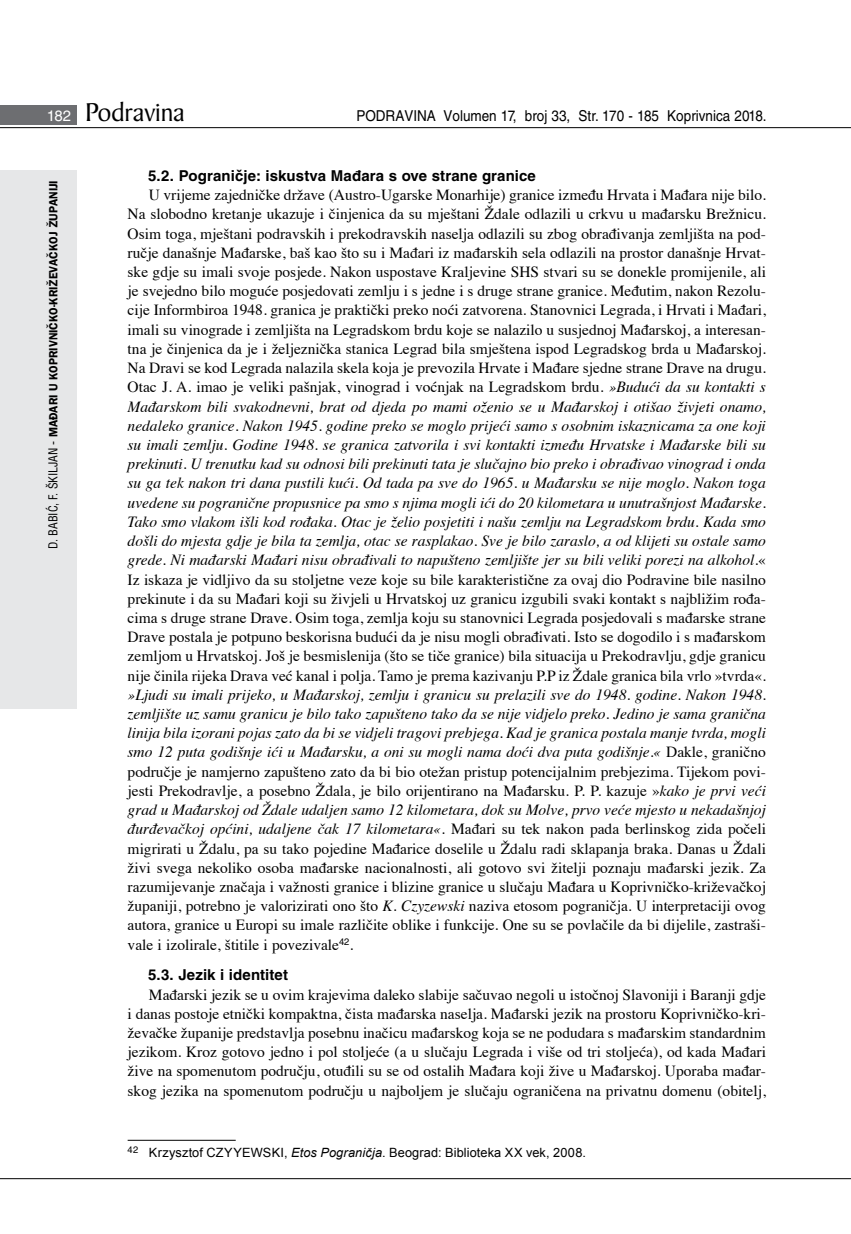
<style>
.page{position:relative;width:851px;height:1234px;background:#fff}
.page>*{position:absolute;margin:0;border:0;box-sizing:border-box;transform-origin:0 0}
.t1{font:27.6px "Baker Signet BT";color:#000}
.t2{font:15.45px/19.2px "Times";color:#000;text-align:justify}
.t3{font:700 15px "Helvetica LT Skin 29";letter-spacing:.005em;color:#000}
.t4{font:15px "Helvetica LT Skin 29";color:#000;scale:.9 1}
.t5{font:12.75px "Arial";letter-spacing:.01em;color:#000}
.t6{font:600 12px "ITC Franklin Gothic Skin 29";letter-spacing:-.005em;color:#000;scale:.95 1}
.s1{font-family:"Helvetica LT Skin 29";font-size:15px;color:#fff}
.s2{font-family:"Helvetica LT Skin 29";font-weight:400;font-stretch:condensed}
.s3{font-style:italic}
</style>
<div class="page">
<div style="left:0;top:170px;width:77px;height:538px;background:#e6e7e8"></div>
<div style="left:0;top:105px;width:77px;height:19px;background:#6d6e71"></div>
<hr style="left:0;top:127px;width:850px;height:1px;background:#000">
<hr style="left:0;top:1177px;width:850px;height:1px;background:#000">
<hr style="left:128px;top:1139px;width:108px;height:1px;background:#000">
<h1 class="t1" style="left:47px;top:95px;width:139px"><span class="s1">182</span> Podravina</h1>
<p class="t4" style="left:356px;top:107px;width:457px">PODRAVINA Volumen 17, broj 33, Str. 170 - 185 Koprivnica 2018.</p>
<p class="t6" style="left:46px;top:549px;width:389px;rotate:-90deg"><span class="s2">D. BABIĆ, F. ŠKILJAN -</span> MAĐARI U KOPRIVNIČKO-KRIŽEVAČKOJ ŽUPANIJI</p>
<p class="t3" style="left:148px;top:166px;width:389px">5.2. Pograničje: iskustva Mađara s ove strane granice</p>
<p class="t2" style="left:128px;top:184px;width:639px;text-indent:21px">U vrijeme zajedničke države (Austro-Ugarske Monarhije) granice između Hrvata i Mađara nije bilo.<br>Na slobodno kretanje ukazuje i činjenica da su mještani Ždale odlazili u crkvu u mađarsku Brežnicu.<br>Osim toga, mještani podravskih i prekodravskih naselja odlazili su zbog obrađivanja zemljišta na pod&shy;ručje današnje Mađarske, baš kao što su i Mađari iz mađarskih sela odlazili na prostor današnje Hrvat&shy;ske gdje su imali svoje posjede. Nakon uspostave Kraljevine SHS stvari su se donekle promijenile, ali je svejedno bilo moguće posjedovati zemlju i s jedne i s druge strane granice. Međutim, nakon Rezolu&shy;cije Informbiroa 1948. granica je praktički preko noći zatvorena. Stanovnici Legrada, i Hrvati i Mađari, imali su vinograde i zemljišta na Legradskom brdu koje se nalazilo u susjednoj Mađarskoj, a interesan&shy;tna je činjenica da je i željeznička stanica Legrad bila smještena ispod Legradskog brda u Mađarskoj.<br>Na Dravi se kod Legrada nalazila skela koja je prevozila Hrvate i Mađare sjedne strane Drave na drugu.<br>Otac J. A. imao je veliki pašnjak, vinograd i voćnjak na Legradskom brdu. <span class="s3">»Budući da su kontakti s Mađarskom bili svakodnevni, brat od djeda po mami oženio se u Mađarskoj i otišao živjeti onamo, nedaleko granice. Nakon 1945. godine preko se moglo prijeći samo s osobnim iskaznicama za one koji su imali zemlju. Godine 1948. se granica zatvorila i svi kontakti između Hrvatske i Mađarske bili su prekinuti. U trenutku kad su odnosi bili prekinuti tata je slučajno bio preko i obrađivao vinograd i onda su ga tek nakon tri dana pustili kući. Od tada pa sve do 1965. u Mađarsku se nije moglo. Nakon toga uvedene su pogranične propusnice pa smo s njima mogli ići do 20 kilometara u unutrašnjost Mađarske.<br>Tako smo vlakom išli kod rođaka. Otac je želio posjetiti i našu zemlju na Legradskom brdu. Kada smo došli do mjesta gdje je bila ta zemlja, otac se rasplakao. Sve je bilo zaraslo, a od klijeti su ostale samo grede. Ni mađarski Mađari nisu obrađivali to napušteno zemljište jer su bili veliki porezi na alkohol.</span>« Iz iskaza je vidljivo da su stoljetne veze koje su bile karakteristične za ovaj dio Podravine bile nasilno prekinute i da su Mađari koji su živjeli u Hrvatskoj uz granicu izgubili svaki kontakt s najbližim rođa&shy;cima s druge strane Drave. Osim toga, zemlja koju su stanovnici Legrada posjedovali s mađarske strane Drave postala je potpuno beskorisna budući da je nisu mogli obrađivati. Isto se dogodilo i s mađarskom zemljom u Hrvatskoj. Još je besmislenija (što se tiče granice) bila situacija u Prekodravlju, gdje granicu nije činila rijeka Drava već kanal i polja. Tamo je prema kazivanju P.P iz Ždale granica bila vrlo »tvrda«.</p>
<p class="t2" style="left:128px;top:683px;width:639px"><span class="s3">»Ljudi su imali prijeko, u Mađarskoj, zemlju i granicu su prelazili sve do 1948. godine. Nakon 1948. zemljište uz samu granicu je bilo tako zapušteno tako da se nije vidjelo preko. Jedino je sama granična linija bila izorani pojas zato da bi se vidjeli tragovi prebjega. Kad je granica postala manje tvrda, mogli smo 12 puta godišnje ići u Mađarsku, a oni su mogli nama doći dva puta godišnje.«</span> Dakle, granično područje je namjerno zapušteno zato da bi bio otežan pristup potencijalnim prebjezima. Tijekom povi&shy;jesti Prekodravlje, a posebno Ždala, je bilo orijentirano na Mađarsku. P. P. kazuje »<span class="s3">kako je prvi veći grad u Mađarskoj od Ždale udaljen samo 12 kilometara, dok su Molve, prvo veće mjesto u nekadašnjoj đurđevačkoj općini, udaljene čak 17 kilometara«</span>. Mađari su tek nakon pada berlinskog zida počeli migrirati u Ždalu, pa su tako pojedine Mađarice doselile u Ždalu radi sklapanja braka. Danas u Ždali živi svega nekoliko osoba mađarske nacionalnosti, ali gotovo svi žitelji poznaju mađarski jezik. Za razumijevanje značaja i važnosti granice i blizine granice u slučaju Mađara u Koprivničko-križevačkoj županiji, potrebno je valorizirati ono što <span class="s3">K. Czyzewski</span> naziva etosom pograničja. U interpretaciji ovog autora, granice u Europi su imale različite oblike i funkcije. One su se povlačile da bi dijelile, zastraši&shy;vale i izolirale, štitile i povezivale<sup>42</sup>.</p>
<p class="t3" style="left:148px;top:965px;width:141px">5.3. Jezik i identitet</p>
<p class="t2" style="left:128px;top:983px;width:639px;text-indent:21px">Mađarski jezik se u ovim krajevima daleko slabije sačuvao negoli u istočnoj Slavoniji i Baranji gdje i danas postoje etnički kompaktna, čista mađarska naselja. Mađarski jezik na prostoru Koprivničko-kri&shy;ževačke županije predstavlja posebnu inačicu mađarskog koja se ne podudara s mađarskim standardnim jezikom. Kroz gotovo jedno i pol stoljeće (a u slučaju Legrada i više od tri stoljeća), od kada Mađari žive na spomenutom području, otuđili su se od ostalih Mađara koji žive u Mađarskoj. Uporaba mađar&shy;skog jezika na spomenutom području u najboljem je slučaju ograničena na privatnu domenu (obitelj,</p>
<p class="t5" style="left:128px;top:1144px;width:460px"><sup>42</sup> Krzysztof CZYYEWSKI, <span class="s3">Etos Pograničja</span>. Beograd: Biblioteka XX vek, 2008.</p>
</div>
